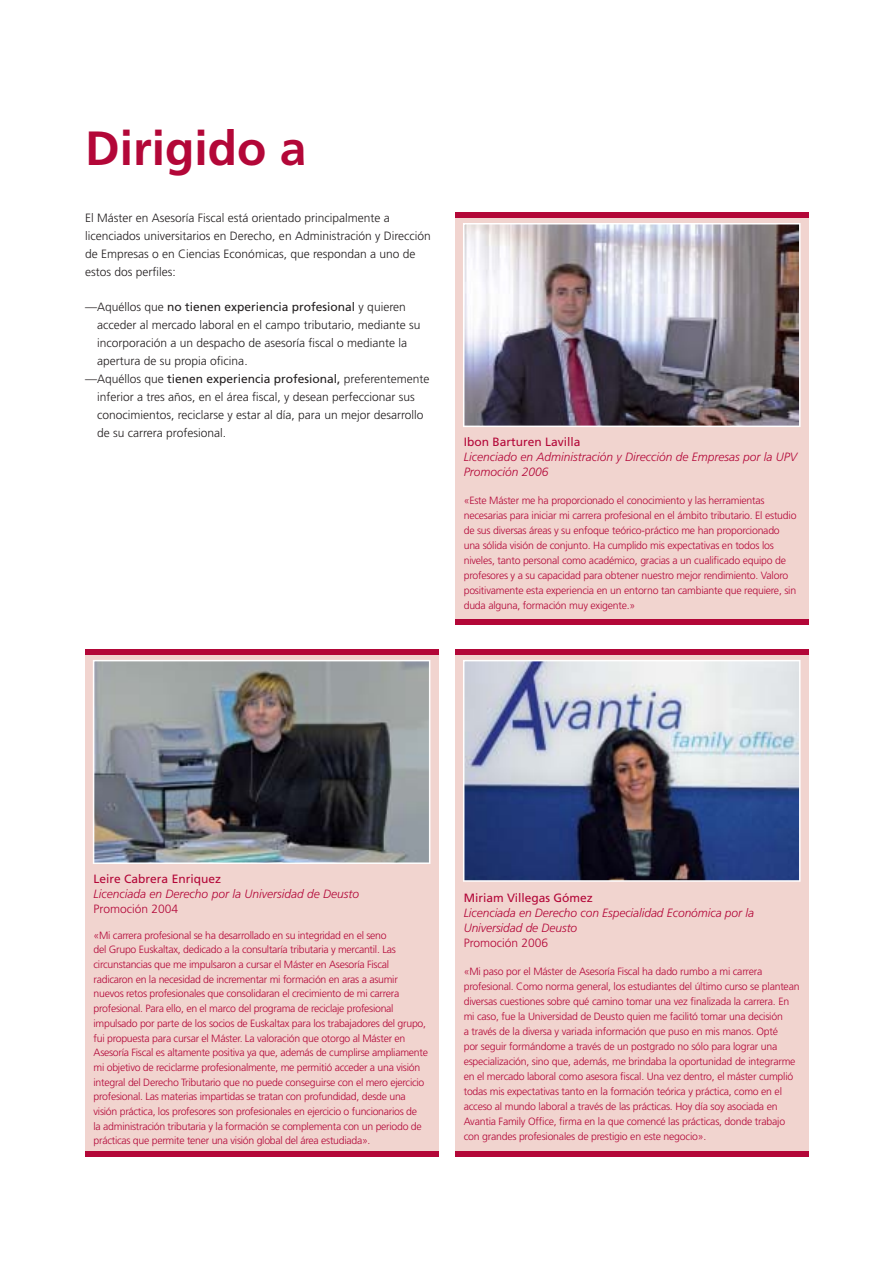
<style>
.page{position:relative;width:893px;height:1263px;background:#fff}
.page>*{position:absolute;margin:0;border:0;box-sizing:border-box;transform-origin:0 0}
.t1{font:700 48px "Frutiger";color:#b30738}
.t2{font:300 12px/18px "Frutiger";color:#231f20}
.t3{font:italic 300 12px/15px "Frutiger";color:#b30738}
.t4{font:12px "Frutiger";color:#b30738}
.t5{font:300 12px "Frutiger";color:#b30738}
.t6{font:300 10.5px/15px "Frutiger";letter-spacing:-.02em;color:#b30738}
.s1{font-weight:400}
</style>
<div class="page">
<div style="left:455px;top:649px;width:353px;height:508px;background:#f1d4cf"></div>
<div style="left:85px;top:649px;width:353px;height:508px;background:#f1d4cf"></div>
<div style="left:455px;top:212px;width:353px;height:412px;background:#f1d4cf"></div>
<img style="left:463px;top:223px;width:337px;height:204px">
<div style="left:455px;top:212px;width:353px;height:5px;background:#b30738"></div>
<div style="left:455px;top:619px;width:353px;height:5px;background:#b30738"></div>
<img style="left:93px;top:660px;width:337px;height:204px">
<div style="left:85px;top:649px;width:353px;height:5px;background:#b30738"></div>
<div style="left:85px;top:1152px;width:353px;height:5px;background:#b30738"></div>
<img style="left:463px;top:660px;width:337px;height:222px">
<div style="left:455px;top:649px;width:353px;height:5px;background:#b30738"></div>
<div style="left:455px;top:1152px;width:353px;height:5px;background:#b30738"></div>
<h1 class="t1" style="left:85px;top:129px;width:223px">Dirigido a</h1>
<p class="t2" style="left:85px;top:210px;width:347px">El Máster en Asesoría Fiscal está orientado principalmente a licenciados universitarios en Derecho, en Administración y Dirección de Empresas o en Ciencias Económicas, que respondan a uno de estos dos perfiles:</p>
<p class="t2" style="left:97px;top:299px;width:325px;text-indent:-12px">— Aquéllos que <span class="s1">no tienen experiencia profesional</span> y quieren acceder al mercado laboral en el campo tributario, mediante su incorporación a un despacho de asesoría fiscal o mediante la apertura de su propia oficina.</p>
<p class="t2" style="left:97px;top:371px;width:334px;text-indent:-12px">— Aquéllos que <span class="s1">tienen experiencia profesional,</span> preferentemente inferior a tres años, en el área fiscal, y desean perfeccionar sus conocimientos, reciclarse y estar al día, para un mejor desarrollo de su carrera profesional.</p>
<p class="t4" style="left:463px;top:437px;width:118px">Ibon Barturen Lavilla</p>
<p class="t3" style="left:463px;top:451px;width:335px">Licenciado en Administración y Dirección de Empresas por la UPV<br>Promoción 2006</p>
<p class="t6" style="left:463px;top:494px;width:334px">«Este Máster me ha proporcionado el conocimiento y las herramientas necesarias para iniciar mi carrera profesional en el ámbito tributario. El estudio de sus diversas áreas y su enfoque teórico-práctico me han proporcionado una sólida visión de conjunto. Ha cumplido mis expectativas en todos los niveles, tanto personal como académico, gracias a un cualificado equipo de profesores y a su capacidad para obtener nuestro mejor rendimiento. Valoro positivamente esta experiencia en un entorno tan cambiante que requiere, sin duda alguna, formación muy exigente.»</p>
<p class="t4" style="left:94px;top:874px;width:129px">Leire Cabrera Enriquez</p>
<p class="t3" style="left:94px;top:888px;width:267px">Licenciada en Derecho por la Universidad de Deusto</p>
<p class="t5" style="left:94px;top:904px;width:86px">Promoción 2004</p>
<p class="t6" style="left:94px;top:928px;width:336px">«Mi carrera profesional se ha desarrollado en su integridad en el seno<br>del Grupo Euskaltax, dedicado a la consultaría tributaria y mercantil. Las circunstancias que me impulsaron a cursar el Máster en Asesoría Fiscal radicaron en la necesidad de incrementar mi formación en aras a asumir nuevos retos profesionales que consolidaran el crecimiento de mi carrera profesional. Para ello, en el marco del programa de reciclaje profesional impulsado por parte de los socios de Euskaltax para los trabajadores del grupo, fui propuesta para cursar el Máster. La valoración que otorgo al Máster en Asesoría Fiscal es altamente positiva ya que, además de cumplirse ampliamente mi objetivo de reciclarme profesionalmente, me permitió acceder a una visión integral del Derecho Tributario que no puede conseguirse con el mero ejercicio profesional. Las materias impartidas se tratan con profundidad, desde una visión práctica, los profesores son profesionales en ejercicio o funcionarios de<br>la administración tributaria y la formación se complementa con un periodo de prácticas que permite tener una visión global del área estudiada».</p>
<p class="t4" style="left:463px;top:893px;width:131px">Miriam Villegas Gómez</p>
<p class="t3" style="left:463px;top:907px;width:292px">Licenciada en Derecho con Especialidad Económica por la<br>Universidad de Deusto</p>
<p class="t5" style="left:463px;top:938px;width:86px">Promoción 2006</p>
<p class="t6" style="left:463px;top:965px;width:337px">«Mi paso por el Máster de Asesoría Fiscal ha dado rumbo a mi carrera profesional. Como norma general, los estudiantes del último curso se plantean diversas cuestiones sobre qué camino tomar una vez finalizada la carrera. En mi caso, fue la Universidad de Deusto quien me facilitó tomar una decisión<br>a través de la diversa y variada información que puso en mis manos. Opté<br>por seguir formándome a través de un postgrado no sólo para lograr una especialización, sino que, además, me brindaba la oportunidad de integrarme en el mercado laboral como asesora fiscal. Una vez dentro, el máster cumplió todas mis expectativas tanto en la formación teórica y práctica, como en el acceso al mundo laboral a través de las prácticas. Hoy día soy asociada en Avantia Family Office, firma en la que comencé las prácticas, donde trabajo con grandes profesionales de prestigio en este negocio».</p>
</div>
